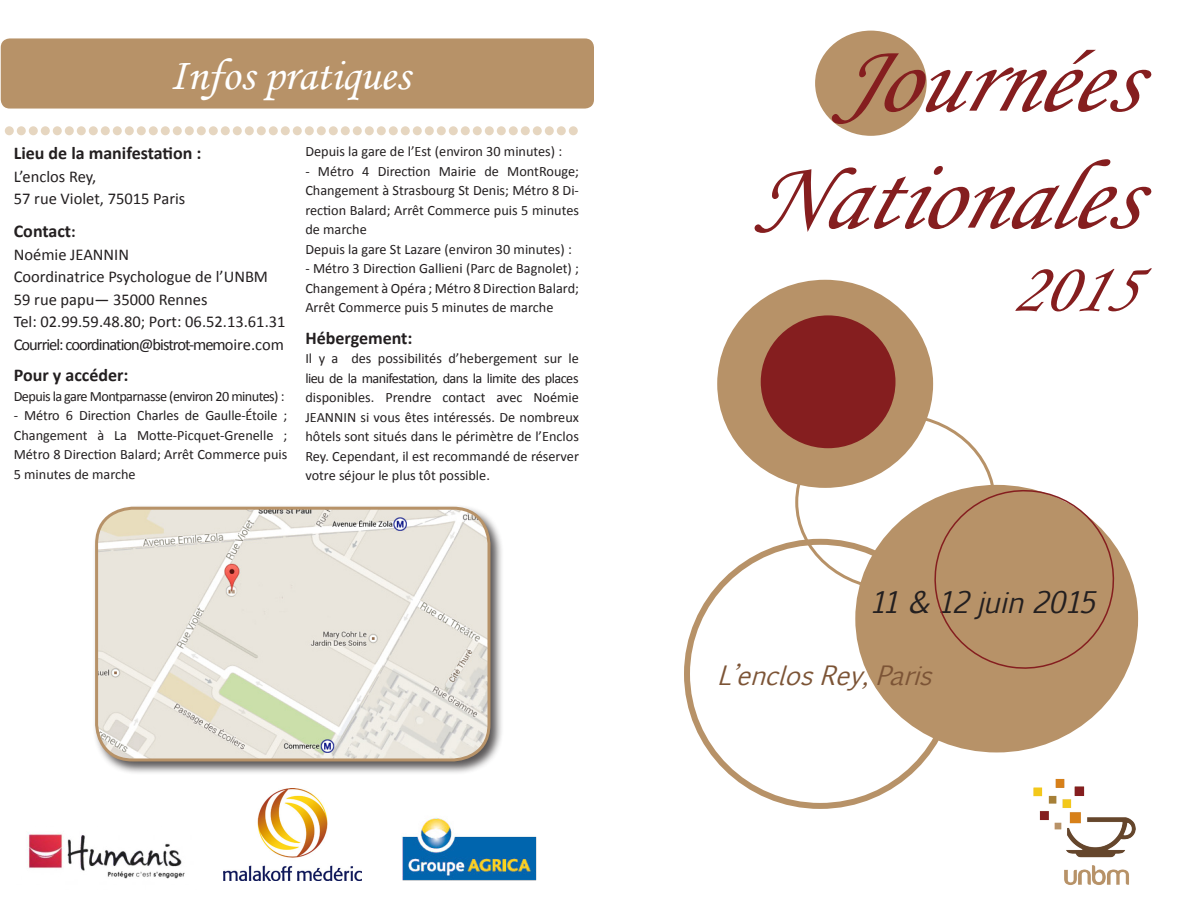
<style>
.page{position:relative;width:1188px;height:918px;background:#fff}
.page>*{position:absolute;margin:0;border:0;box-sizing:border-box;transform-origin:0 0}
.t1{font:italic 99.45px "Monotype Corsiva";color:#851e1f}
.t2{font:italic 70.35px "Monotype Corsiva";color:#851e1f}
.t3{font:45px "Monotype Corsiva";color:#fff}
.t4{font:italic 28.5px "Euphemia CAS";color:#231f20}
.t5{font:italic 25.5px "Euphemia CAS";color:#7c5436}
.t6{font:700 18px "Calibri";color:#231f20}
.t7{font:16.5px "Calibri";color:#231f20}
.t8{font:16.5px "Calibri";letter-spacing:-.06em;color:#231f20}
.t9{font:14.25px/19.5px "Calibri";color:#231f20;text-align:justify}
.t10{font:14.25px "Calibri";letter-spacing:-.04em;color:#231f20}
.s1{font-size:16.5px}
</style>
<div class="page">
<div style="left:1px;top:38px;width:593px;height:71px;background:#b79268;border-radius:9px"></div>
<div style="left:92px;top:504px;width:412px;height:271px;background:#231f20;opacity:.75"></div>
<img style="left:97px;top:508px;width:392px;height:252px">
<div style="left:95px;top:507px;width:396px;height:254px;border:3px solid #b79268;border-radius:36px"></div>
<div style="left:5px;top:126px;width:9px;height:9px;background:#e6d6c0;border-radius:50%"></div>
<div style="left:17px;top:126px;width:9px;height:9px;background:#e6d6c0;border-radius:50%"></div>
<div style="left:29px;top:126px;width:9px;height:9px;background:#e6d6c0;border-radius:50%"></div>
<div style="left:41px;top:126px;width:9px;height:9px;background:#e6d6c0;border-radius:50%"></div>
<div style="left:53px;top:126px;width:9px;height:9px;background:#e6d6c0;border-radius:50%"></div>
<div style="left:65px;top:126px;width:9px;height:9px;background:#e6d6c0;border-radius:50%"></div>
<div style="left:77px;top:126px;width:9px;height:9px;background:#e6d6c0;border-radius:50%"></div>
<div style="left:89px;top:126px;width:9px;height:9px;background:#e6d6c0;border-radius:50%"></div>
<div style="left:101px;top:126px;width:9px;height:9px;background:#e6d6c0;border-radius:50%"></div>
<div style="left:113px;top:126px;width:9px;height:9px;background:#e6d6c0;border-radius:50%"></div>
<div style="left:125px;top:126px;width:9px;height:9px;background:#e6d6c0;border-radius:50%"></div>
<div style="left:137px;top:126px;width:9px;height:9px;background:#e6d6c0;border-radius:50%"></div>
<div style="left:149px;top:126px;width:9px;height:9px;background:#e6d6c0;border-radius:50%"></div>
<div style="left:161px;top:126px;width:9px;height:9px;background:#e6d6c0;border-radius:50%"></div>
<div style="left:173px;top:126px;width:9px;height:9px;background:#e6d6c0;border-radius:50%"></div>
<div style="left:185px;top:126px;width:9px;height:9px;background:#e6d6c0;border-radius:50%"></div>
<div style="left:197px;top:126px;width:9px;height:9px;background:#e6d6c0;border-radius:50%"></div>
<div style="left:209px;top:126px;width:9px;height:9px;background:#e6d6c0;border-radius:50%"></div>
<div style="left:221px;top:126px;width:9px;height:9px;background:#e6d6c0;border-radius:50%"></div>
<div style="left:233px;top:126px;width:9px;height:9px;background:#e6d6c0;border-radius:50%"></div>
<div style="left:245px;top:126px;width:9px;height:9px;background:#e6d6c0;border-radius:50%"></div>
<div style="left:257px;top:126px;width:9px;height:9px;background:#e6d6c0;border-radius:50%"></div>
<div style="left:269px;top:126px;width:9px;height:9px;background:#e6d6c0;border-radius:50%"></div>
<div style="left:281px;top:126px;width:9px;height:9px;background:#e6d6c0;border-radius:50%"></div>
<div style="left:293px;top:126px;width:9px;height:9px;background:#e6d6c0;border-radius:50%"></div>
<div style="left:305px;top:126px;width:9px;height:9px;background:#e6d6c0;border-radius:50%"></div>
<div style="left:317px;top:126px;width:9px;height:9px;background:#e6d6c0;border-radius:50%"></div>
<div style="left:329px;top:126px;width:9px;height:9px;background:#e6d6c0;border-radius:50%"></div>
<div style="left:341px;top:126px;width:9px;height:9px;background:#e6d6c0;border-radius:50%"></div>
<div style="left:353px;top:126px;width:9px;height:9px;background:#e6d6c0;border-radius:50%"></div>
<div style="left:365px;top:126px;width:9px;height:9px;background:#e6d6c0;border-radius:50%"></div>
<div style="left:377px;top:126px;width:9px;height:9px;background:#e6d6c0;border-radius:50%"></div>
<div style="left:389px;top:126px;width:9px;height:9px;background:#e6d6c0;border-radius:50%"></div>
<div style="left:401px;top:126px;width:9px;height:9px;background:#e6d6c0;border-radius:50%"></div>
<div style="left:413px;top:126px;width:9px;height:9px;background:#e6d6c0;border-radius:50%"></div>
<div style="left:425px;top:126px;width:9px;height:9px;background:#e6d6c0;border-radius:50%"></div>
<div style="left:437px;top:126px;width:9px;height:9px;background:#e6d6c0;border-radius:50%"></div>
<div style="left:449px;top:126px;width:9px;height:9px;background:#e6d6c0;border-radius:50%"></div>
<div style="left:461px;top:126px;width:9px;height:9px;background:#e6d6c0;border-radius:50%"></div>
<div style="left:473px;top:126px;width:9px;height:9px;background:#e6d6c0;border-radius:50%"></div>
<div style="left:485px;top:126px;width:9px;height:9px;background:#e6d6c0;border-radius:50%"></div>
<div style="left:497px;top:126px;width:9px;height:9px;background:#e6d6c0;border-radius:50%"></div>
<div style="left:509px;top:126px;width:9px;height:9px;background:#e6d6c0;border-radius:50%"></div>
<div style="left:521px;top:126px;width:9px;height:9px;background:#e6d6c0;border-radius:50%"></div>
<div style="left:533px;top:126px;width:9px;height:9px;background:#e6d6c0;border-radius:50%"></div>
<div style="left:545px;top:126px;width:9px;height:9px;background:#e6d6c0;border-radius:50%"></div>
<div style="left:557px;top:126px;width:9px;height:9px;background:#e6d6c0;border-radius:50%"></div>
<div style="left:569px;top:126px;width:9px;height:9px;background:#e6d6c0;border-radius:50%"></div>
<div style="left:857px;top:486px;width:280px;height:265px;background:#b79268;border-radius:50%"></div>
<div style="left:815px;top:31px;width:112px;height:105px;background:#b79268;border-radius:50%"></div>
<img style="left:1033px;top:778px;width:103px;height:107px">
<div style="left:719px;top:281px;width:213px;height:205px;background:#b79268;border-radius:50%"></div>
<div style="left:761px;top:315px;width:134px;height:133px;background:#851e1f;border-radius:50%"></div>
<svg style="left:928px;top:483px;width:193px;height:186px"></svg>
<img style="left:401px;top:817px;width:136px;height:64px">
<img style="left:28px;top:833px;width:157px;height:46px">
<img style="left:224px;top:788px;width:137px;height:92px">
<p class="t3" style="left:170px;top:48px;width:242px">Infos pratiques</p>
<p class="t6" style="left:14px;top:140px;width:189px">Lieu de la manifestation :</p>
<p class="t7" style="left:14px;top:165px;width:84px">L’enclos Rey,</p>
<p class="t7" style="left:14px;top:187px;width:173px">57 rue Violet, 75015 Paris</p>
<p class="t6" style="left:14px;top:218px;width:63px">Contact<span class="s1">:</span></p>
<p class="t7" style="left:14px;top:243px;width:117px">Noémie JEANNIN</p>
<p class="t7" style="left:14px;top:265px;width:256px">Coordinatrice Psychologue de l’UNBM</p>
<p class="t7" style="left:14px;top:288px;width:195px">59 rue papu— 35000 Rennes</p>
<p class="t7" style="left:14px;top:310px;width:273px">Tel: 02.99.59.48.80; Port: 06.52.13.61.31</p>
<p class="t8" style="left:14px;top:333px;width:272px">Courriel: coordination@bistrot-memoire.com</p>
<p class="t6" style="left:14px;top:362px;width:116px">Pour y accéder:</p>
<p class="t10" style="left:14px;top:386px;width:272px">Depuis la gare Montparnasse (environ 20 minutes) :</p>
<p class="t9" style="left:14px;top:405px;width:275px">- Métro 6 Direction Charles de Gaulle-Étoile ; Changement à La Motte-Picquet-Grenelle ; Métro 8 Direction Balard; Arrêt Commerce puis 5 minutes de marche</p>
<p class="t9" style="left:305px;top:141px;width:258px">Depuis la gare de l’Est (environ 30 minutes) :</p>
<p class="t9" style="left:305px;top:161px;width:275px">- Métro 4 Direction Mairie de MontRouge; Changement à Strasbourg St Denis; Métro 8 Di&shy;rection Balard; Arrêt Commerce puis 5 minutes de marche</p>
<p class="t9" style="left:305px;top:239px;width:268px">Depuis la gare St Lazare (environ 30 minutes) :</p>
<p class="t9" style="left:305px;top:258px;width:275px">- Métro 3 Direction Gallieni (Parc de Bagnolet) ; Changement à Opéra ; Métro 8 Direction Balard; Arrêt Commerce puis 5 minutes de marche</p>
<p class="t6" style="left:305px;top:325px;width:109px">Hébergement:</p>
<p class="t9" style="left:305px;top:348px;width:275px">Il y a des possibilités d’hebergement sur le lieu de la manifestation, dans la limite des places disponibles. Prendre contact avec Noémie JEANNIN si vous êtes intéressés. De nombreux hôtels sont situés dans le périmètre de l’Enclos Rey. Cependant, il est recommandé de réserver votre séjour le plus tôt possible.</p>
<p class="t1" style="left:834px;top:20px;width:337px">Journées</p>
<p class="t1" style="left:750px;top:137px;width:420px">Nationales</p>
<p class="t2" style="left:1010px;top:246px;width:125px">2015</p>
<p class="t4" style="left:869px;top:581px;width:236px">11&amp;12juin2015</p>
<p class="t5" style="left:718px;top:657px;width:226px">L’enclosRey,Paris</p>
</div>
